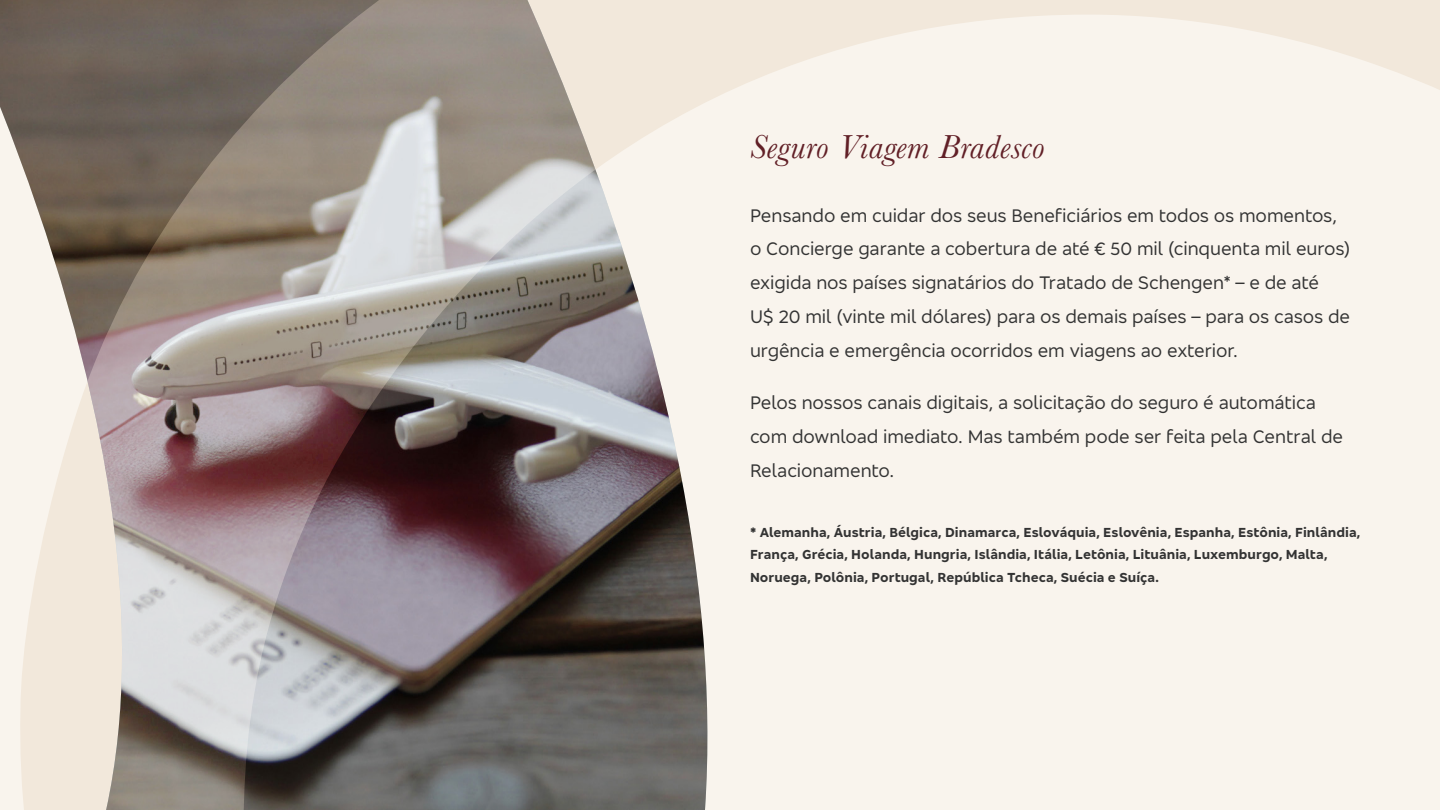
<style>
.page{position:relative;width:1440px;height:810px;background:#fff}
.page>*{position:absolute;margin:0;border:0;box-sizing:border-box;transform-origin:0 0}
.t1{font:italic 34.5px "Baskerville";letter-spacing:.015em;color:#611f26}
.t2{font:18.75px/33.8px "Bradesco Sans";color:#333}
.t3{font:700 13.5px/22.5px "Bradesco Sans";letter-spacing:.005em;color:#333}
</style>
<div class="page">
<div style="left:721px;top:0;width:719px;height:810px;background:#f9f4ed"></div>
<img style="left:0;top:0;width:20px;height:810px">
<svg style="left:20px;top:0;width:701px;height:810px;background:#9c938e"></svg>
<h1 class="t1" style="left:750px;top:124px;width:296px">Seguro Viagem Bradesco</h1>
<p class="t2" style="left:750px;top:198px;width:602px">Pensando em cuidar dos seus Beneficiários em todos os momentos, o Concierge garante a cobertura de até € 50 mil (cinquenta mil euros) exigida nos países signatários do Tratado de Schengen* – e de até<br>U$ 20 mil (vinte mil dólares) para os demais países – para os casos de urgência e emergência ocorridos em viagens ao exterior.</p>
<p class="t2" style="left:750px;top:385px;width:595px">Pelos nossos canais digitais, a solicitação do seguro é automática com download imediato. Mas também pode ser feita pela Central de<br>Relacionamento.</p>
<p class="t3" style="left:750px;top:520px;width:612px">* Alemanha, Áustria, Bélgica, Dinamarca, Eslováquia, Eslovênia, Espanha, Estônia, Finlândia,<br>França, Grécia, Holanda, Hungria, Islândia, Itália, Letônia, Lituânia, Luxemburgo, Malta,<br>Noruega, Polônia, Portugal, República Tcheca, Suécia e Suíça.</p>
</div>
